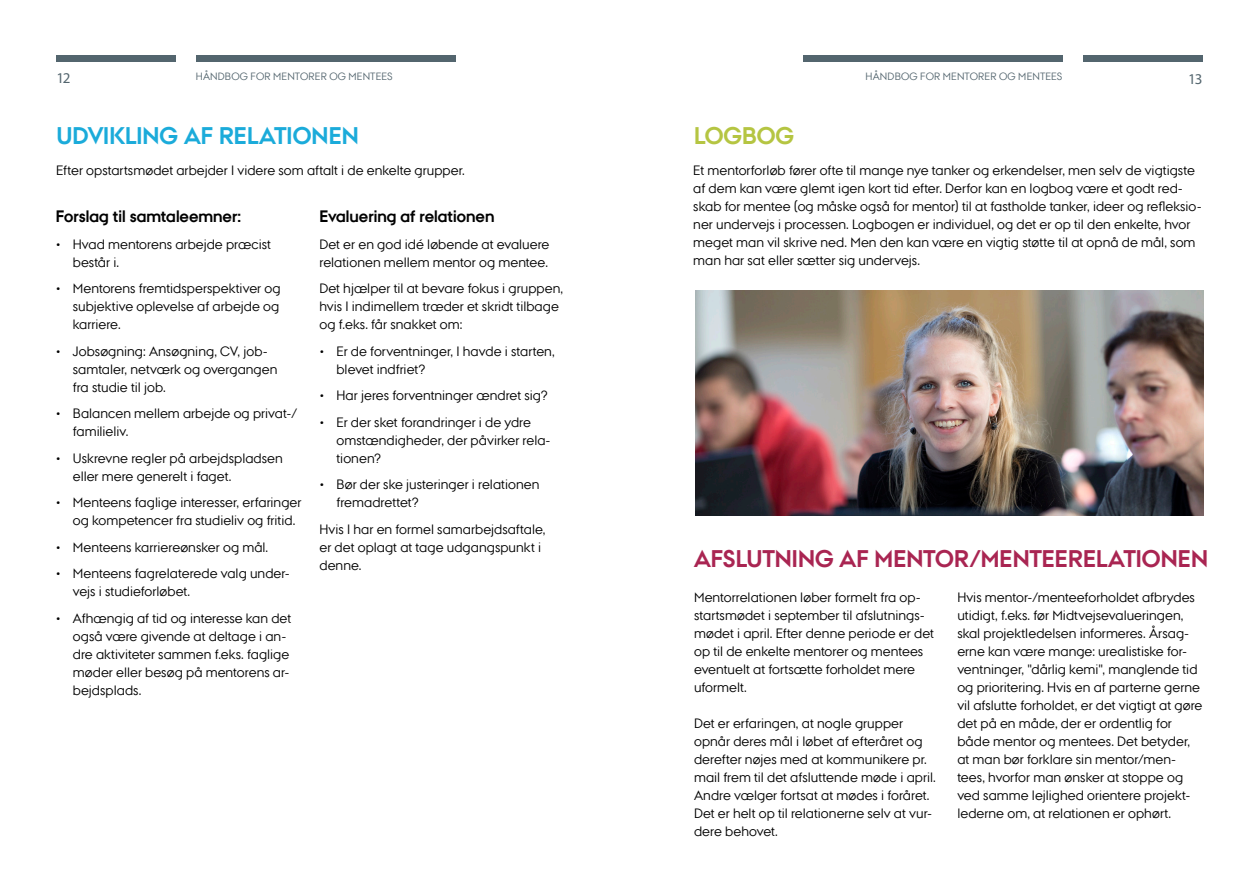
<style>
.page{position:relative;width:1259px;height:893px;background:#fff}
.page>*{position:absolute;margin:0;border:0;box-sizing:border-box;transform-origin:0 0}
.RU1_-_venstre{font:700 24px "AU Passata";letter-spacing:.005em;color:#a92552}
.RU1_-_venstre-2{font:700 24px "AU Passata";letter-spacing:.005em;color:#1babda}
.RU1_-_venstre-3{font:700 24px "AU Passata";color:#b5c542}
.t1{font:700 16.5px "AU Passata";color:#000}
.t2{font:15px "Myriad Pro";color:#53656e}
.t3{font:13.5px/18px "AU Passata";letter-spacing:.005em;color:#000}
.Toptekst{font:10.5px "AU Passata";letter-spacing:.01em;color:#53656e}
</style>
<div class="page">
<div style="left:56px;top:55px;width:119px;height:7px;background:#53656e"></div>
<div style="left:197px;top:55px;width:259px;height:7px;background:#53656e"></div>
<img style="left:695px;top:291px;width:508px;height:225px">
<div style="left:1083px;top:55px;width:119px;height:7px;background:#53656e"></div>
<div style="left:803px;top:55px;width:259px;height:7px;background:#53656e"></div>
<p class="t2" style="left:56px;top:69px;width:16px">12</p>
<p class="Toptekst" style="left:196px;top:70px;width:198px">HÅNDBOG FOR MENTORER OG MENTEES</p>
<p class="Toptekst" style="left:865px;top:70px;width:198px">HÅNDBOG FOR MENTORER OG MENTEES</p>
<p class="t2" style="left:1188px;top:70px;width:16px">13</p>
<p class="RU1_-_venstre-2" style="left:56px;top:122px;width:304px">UDVIKLING AF RELATIONEN</p>
<p class="t3" style="left:56px;top:161px;width:410px">Efter opstartsmødet arbejder I videre som aftalt i de enkelte grupper.</p>
<p class="t3" style="left:693px;top:161px;width:510px">Et mentorforløb fører ofte til mange nye tanker og erkendelser, men selv de vigtigste af dem kan være glemt igen kort tid efter. Derfor kan en logbog være et godt red&shy;skab for mentee (og måske også for mentor) til at fastholde tanker, ideer og refleksio&shy;ner undervejs i processen. Logbogen er individuel, og det er op til den enkelte, hvor meget man vil skrive ned. Men den kan være en vigtig støtte til at opnå de mål, som man har sat eller sætter sig undervejs.</p>
<p class="RU1_-_venstre-3" style="left:694px;top:122px;width:102px">LOGBOG</p>
<p class="t1" style="left:56px;top:207px;width:187px">Forslag til samtaleemner:</p>
<p class="t3" style="left:73px;top:235px;width:200px;text-indent:-17px">• Hvad mentorens arbejde præcist består i.</p>
<p class="t3" style="left:73px;top:280px;width:209px;text-align:justify;text-indent:-17px">• Mentorens fremtidsperspektiver og subjektive oplevelse af arbejde og karriere.</p>
<p class="t3" style="left:73px;top:342px;width:206px;text-indent:-17px">• Jobsøgning: Ansøgning, CV, job&shy;samtaler, netværk og overgangen fra studie til job.</p>
<p class="t3" style="left:73px;top:405px;width:226px;text-indent:-17px">• Balancen mellem arbejde og privat-/ familieliv.</p>
<p class="t3" style="left:73px;top:449px;width:211px;text-indent:-17px">• Uskrevne regler på arbejdspladsen eller mere generelt i faget.</p>
<p class="t3" style="left:73px;top:494px;width:230px;text-indent:-17px">• Menteens faglige interesser, erfaringer og kompetencer fra studieliv og fritid.</p>
<p class="t3" style="left:56px;top:538px;width:214px">• Menteens karriereønsker og mål.</p>
<p class="t3" style="left:73px;top:565px;width:219px;text-indent:-17px">• Menteens fagrelaterede valg under&shy;vejs i studieforløbet.</p>
<p class="t3" style="left:73px;top:609px;width:220px;text-indent:-17px">• Afhængig af tid og interesse kan det også være givende at deltage i an&shy;dre aktiviteter sammen f.eks. faglige møder eller besøg på mentorens ar&shy;bejdsplads.</p>
<p class="t1" style="left:319px;top:207px;width:176px">Evaluering af relationen</p>
<p class="t3" style="left:319px;top:235px;width:231px">Det er en god idé løbende at evaluere relationen mellem mentor og mentee.</p>
<p class="t3" style="left:319px;top:280px;width:245px">Det hjælper til at bevare fokus i gruppen, hvis I indimellem træder et skridt tilbage og f.eks. får snakket om:</p>
<p class="t3" style="left:336px;top:342px;width:220px;text-indent:-17px">• Er de forventninger, I havde i starten, blevet indfriet?</p>
<p class="t3" style="left:319px;top:387px;width:230px">• Har jeres forventninger ændret sig?</p>
<p class="t3" style="left:336px;top:413px;width:216px;text-indent:-17px">• Er der sket forandringer i de ydre omstændigheder, der påvirker rela&shy;tionen?</p>
<p class="t3" style="left:336px;top:476px;width:204px;text-indent:-17px">• Bør der ske justeringer i relationen fremadrettet?</p>
<p class="t3" style="left:319px;top:520px;width:227px">Hvis I har en formel samarbejdsaftale, er det oplagt at tage udgangspunkt i denne.</p>
<p class="RU1_-_venstre" style="left:694px;top:545px;width:515px">AFSLUTNING AF MENTOR/MENTEERELATIONEN</p>
<p class="t3" style="left:694px;top:588px;width:241px">Mentorrelationen løber formelt fra op&shy;startsmødet i september til afslutnings&shy;mødet i april. Efter denne periode er det op til de enkelte mentorer og mentees eventuelt at fortsætte forholdet mere uformelt.</p>
<p class="t3" style="left:694px;top:714px;width:243px">Det er erfaringen, at nogle grupper opnår deres mål i løbet af efteråret og derefter nøjes med at kommunikere pr. mail frem til det afsluttende møde i april.<br>Andre vælger fortsat at mødes i foråret.<br>Det er helt op til relationerne selv at vur&shy;dere behovet.</p>
<p class="t3" style="left:957px;top:588px;width:247px">Hvis mentor-/menteeforholdet afbrydes utidigt, f.eks. før Midtvejsevalueringen, skal projektledelsen informeres. Årsag&shy;erne kan være mange: urealistiske for&shy;ventninger, "dårlig kemi", manglende tid og prioritering. Hvis en af parterne gerne vil afslutte forholdet, er det vigtigt at gøre det på en måde, der er ordentlig for både mentor og mentees. Det betyder, at man bør forklare sin mentor/men&shy;tees, hvorfor man ønsker at stoppe og ved samme lejlighed orientere projekt&shy;lederne om, at relationen er ophørt.</p>
</div>
